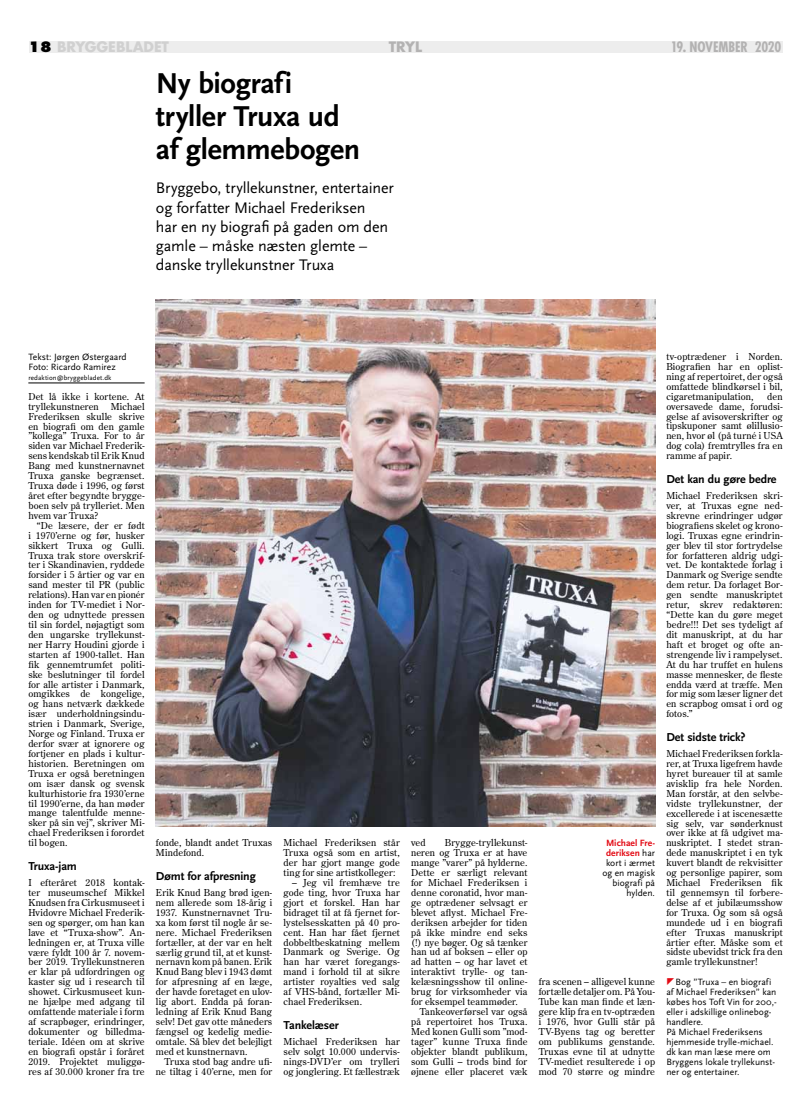
<style>
.page{position:relative;width:811px;height:1120px;background:#fff}
.page>*{position:absolute;margin:0;border:0;box-sizing:border-box;transform-origin:0 0}
.t1{font:700 30px/33px "Scala Sans";letter-spacing:-.01em;color:#000}
.t2{font:16px/19.2px "Scala Sans";letter-spacing:-.005em;color:#000}
.t3{font:700 condensed 14px "Futura";letter-spacing:-.01em;color:#b3b2b2}
.t4{font:700 14px "Futura";letter-spacing:-.005em;color:#d0d0d0}
.t5{font:700 14px "Futura";color:#b3b2b2}
.t6{font:700 12px "Scala Sans";letter-spacing:-.01em;color:#000}
.t7{font:9.5px/9.9px "Century Old Style Std";letter-spacing:.01em;color:#000;text-align:justify}
.t8{font:9.5px/9.9px "Scala Sans";letter-spacing:.005em;color:#000}
.t9{font:7px "Scala Sans";letter-spacing:.015em;color:#000}
.s1{font-weight:800;color:#000}
.s2{font-weight:700;color:#e30a14}
</style>
<div class="page">
<div style="left:29px;top:41px;width:753px;height:11px;background:#ededed"></div>
<hr style="left:28px;top:383px;width:117px;height:1px;background:#000">
<img style="left:156px;top:299px;width:499px;height:527px">
<h3 class="t4" style="left:28px;top:38px;width:142px"><span class="s1">18</span> BRYGGEBLADET</h3>
<h3 class="t5" style="left:389px;top:38px;width:17px">Tryl</h3>
<h3 class="t3" style="left:671px;top:38px;width:112px">19. NOVEMBER 2020</h3>
<h1 class="t1" style="left:156px;top:68px;width:206px">Ny biografi tryller Truxa ud af glemmebogen</h1>
<h2 class="t2" style="left:156px;top:179px;width:239px">Bryggebo, tryllekunstner, entertainer og forfatter Michael Frederiksen<br>har en ny biografi på gaden om den gamle – måske næsten glemte – danske tryllekunstner Truxa</h2>
<p class="t8" style="left:28px;top:352px;width:100px">Tekst: Jørgen Østergaard<br>Foto: Ricardo Ramirez</p>
<p class="t9" style="left:28px;top:374px;width:85px">redaktion@bryggebladet.dk</p>
<p class="t7" style="left:28px;top:391px;width:118px">Det lå ikke i kortene. At tryllekunstneren Michael Frederiksen skulle skrive en biografi om den gamle ”kollega” Truxa. For to år siden var Michael Frederik&shy;sens kendskab til Erik Knud Bang med kunstnernavnet Truxa ganske begrænset.<br>Truxa døde i 1996, og først året efter begyndte brygge&shy;boen selv på trylleriet. Men hvem var Truxa?</p>
<p class="t7" style="left:28px;top:520px;width:118px;text-indent:9px">“De læsere, der er født i 1970’erne og før, husker sikkert Truxa og Gulli.<br>Truxa trak store overskrif&shy;ter i Skandinavien, ryddede forsider i 5 årtier og var en sand mester til PR (public relations). Han var en pionér inden for TV-mediet i Nor&shy;den og udnyttede pressen til sin fordel, nøjagtigt som den ungarske tryllekunst&shy;ner Harry Houdini gjorde i starten af 1900-tallet. Han fik gennemtrumfet politi&shy;ske beslutninger til fordel for alle artister i Danmark, omgikkes de kongelige, og hans netværk dækkede især underholdningsindu&shy;strien i Danmark, Sverige, Norge og Finland. Truxa er derfor svær at ignorere og fortjener en plads i kultur&shy;historien. Beretningen om Truxa er også beretningen om især dansk og svensk kulturhistorie fra 1930’erne til 1990’erne, da han møder mange talentfulde menne&shy;sker på sin vej”, skriver Mi&shy;chael Frederiksen i forordet til bogen.</p>
<p class="t6" style="left:28px;top:859px;width:50px">Truxa-jam</p>
<p class="t7" style="left:28px;top:877px;width:118px">I efteråret 2018 kontak&shy;ter museumschef Mikkel Knudsen fra Cirkusmuseet i Hvidovre Michael Frederik&shy;sen og spørger, om han kan lave et “Truxa-show”. An&shy;ledningen er, at Truxa ville være fyldt 100 år 7. novem&shy;ber 2019. Tryllekunstneren er klar på udfordringen og kaster sig ud i research til showet. Cirkusmuseet kun&shy;ne hjælpe med adgang til omfattende materiale i form af scrapbøger, erindringer, dokumenter og billedma&shy;teriale. Idéen om at skrive en biografi opstår i foråret 2019. Projektet muliggø&shy;res af 30.000 kroner fra tre</p>
<p class="t7" style="left:156px;top:838px;width:118px">fonde, blandt andet Truxas<br>Mindefond.</p>
<p class="t6" style="left:156px;top:869px;width:101px">Dømt for afpresning</p>
<p class="t7" style="left:156px;top:887px;width:118px">Erik Knud Bang brød igen&shy;nem allerede som 18-årig i 1937. Kunstnernavnet Tru&shy;xa kom først til nogle år se&shy;nere. Michael Frederiksen fortæller, at der var en helt særlig grund til, at et kunst&shy;nernavn kom på banen. Erik Knud Bang blev i 1943 dømt for afpresning af en læge, der havde foretaget en ulov&shy;lig abort. Endda på foran&shy;ledning af Erik Knud Bang selv! Det gav otte måneders fængsel og kedelig medie&shy;omtale. Så blev det belejligt med et kunstnernavn.</p>
<p class="t7" style="left:156px;top:1056px;width:118px;text-align:right">Truxa stod bag andre ufi&shy;ne tiltag i 40’erne, men for</p>
<p class="t7" style="left:283px;top:838px;width:118px">Michael Frederiksen står Truxa også som en artist, der har gjort mange gode ting for sine artistkolleger:</p>
<p class="t7" style="left:283px;top:877px;width:118px;text-indent:9px">– Jeg vil fremhæve tre gode ting, hvor Truxa har gjort et forskel. Han har bidraget til at få fjernet for&shy;lystelsesskatten på 40 pro&shy;cent. Han har fået fjernet dobbeltbeskatning mellem Danmark og Sverige. Og han har været foregangs&shy;mand i forhold til at sikre artister royalties ved salg af VHS-bånd, fortæller Mi&shy;chael Frederiksen.</p>
<p class="t6" style="left:283px;top:1018px;width:57px">Tankelæser</p>
<p class="t7" style="left:283px;top:1036px;width:118px">Michael Frederiksen har selv solgt 10.000 undervis&shy;nings-DVD’er om trylleri og jonglering. Et fællestræk</p>
<p class="t7" style="left:411px;top:838px;width:16px">ved</p>
<p class="t7" style="left:411px;top:838px;width:118px;text-indent:34px">Brygge-tryllekunst&shy;neren og Truxa er at have mange ”varer” på hylderne.<br>Dette er særligt relevant for Michael Frederiksen i denne coronatid, hvor man&shy;ge optrædener selvsagt er blevet aflyst. Michael Fre&shy;deriksen arbejder for tiden på ikke mindre end seks (!) nye bøger. Og så tænker han ud af boksen – eller op ad hatten – og har lavet et interaktivt trylle- og tan&shy;kelæsningsshow til online&shy;brug for virksomheder via for eksempel teammøder.</p>
<p class="t7" style="left:411px;top:1006px;width:118px;text-indent:9px">Tankeoverførsel var også på repertoiret hos Truxa.<br>Med konen Gulli som ”mod&shy;tager” kunne Truxa finde objekter blandt publikum, som Gulli – trods bind for øjnene eller placeret væk</p>
<p class="t8" style="left:602px;top:838px;width:54px;text-align:right"><span class="s2">Michael Fre&shy;deriksen</span> har kort i ærmet og en magisk biografi på hylden.</p>
<p class="t7" style="left:539px;top:976px;width:118px">fra scenen – alligevel kunne fortælle detaljer om. På You-Tube kan man finde et læn&shy;gere klip fra en tv-optræden i 1976, hvor Gulli står på TV-Byens tag og beretter om publikums genstande.<br>Truxas evne til at udnytte TV-mediet resulterede i op mod 70 større og mindre</p>
<p class="t7" style="left:666px;top:351px;width:118px">tv-optrædener i Norden.<br>Biografien har en oplist&shy;ning af repertoiret, der også omfattede blindkørsel i bil, cigaretmanipulation,</p>
<p class="t7" style="left:666px;top:391px;width:118px;text-indent:101px">den oversavede dame, forudsi&shy;gelse af avisoverskrifter og tipskuponer samt ølillusio&shy;nen, hvor øl (på turné i USA dog cola) fremtrylles fra en ramme af papir.</p>
<p class="t6" style="left:666px;top:472px;width:112px">Det kan du gøre bedre</p>
<p class="t7" style="left:666px;top:490px;width:118px">Michael Frederiksen skri&shy;ver, at Truxas egne ned&shy;skrevne erindringer udgør biografiens skelet og krono&shy;logi. Truxas egne erindrin&shy;ger blev til stor fortrydelse for forfatteren aldrig udgi&shy;vet. De kontaktede forlag i Danmark og Sverige sendte dem retur. Da forlaget Bor&shy;gen sendte manuskriptet retur, skrev redaktøren: “Dette kan du gøre meget bedre!!! Det ses tydeligt af dit manuskript, at du har haft et broget og ofte an&shy;strengende liv i rampelyset.<br>At du har truffet en hulens masse mennesker, de fleste endda værd at træffe. Men for mig som læser ligner det en scrapbog omsat i ord og fotos.”</p>
<p class="t6" style="left:666px;top:730px;width:81px">Det sidste trick?</p>
<p class="t7" style="left:666px;top:748px;width:118px">Michael Frederiksen forkla&shy;rer, at Truxa ligefrem havde hyret bureauer til at samle avisklip fra hele Norden.<br>Man forstår, at den selvbe&shy;vidste tryllekunstner, der excellerede i at iscenesætte sig selv, var sønderknust over ikke at få udgivet ma&shy;nuskriptet. I stedet stran&shy;dede manuskriptet i en tyk kuvert blandt de rekvisitter og personlige papirer, som Michael Frederiksen fik til gennemsyn til forbere&shy;delse af et jubilæumsshow for Truxa. Og som så også mundede ud i en biografi efter Truxas manuskript årtier efter. Måske som et sidste ubevidst trick fra den gamle tryllekunstner!</p>
<p class="t8" style="left:666px;top:977px;width:112px;text-indent:9px">Bog ”Truxa – en biografi af Michael Frederiksen” kan købes hos Toft Vin for 200,- eller i adskillige onlinebog&shy;handlere.<br>På Michael Frederiksens hjemmeside trylle-michael. dk kan man læse mere om<br>Bryggens lokale tryllekunst&shy;ner og entertainer.</p>
</div>
